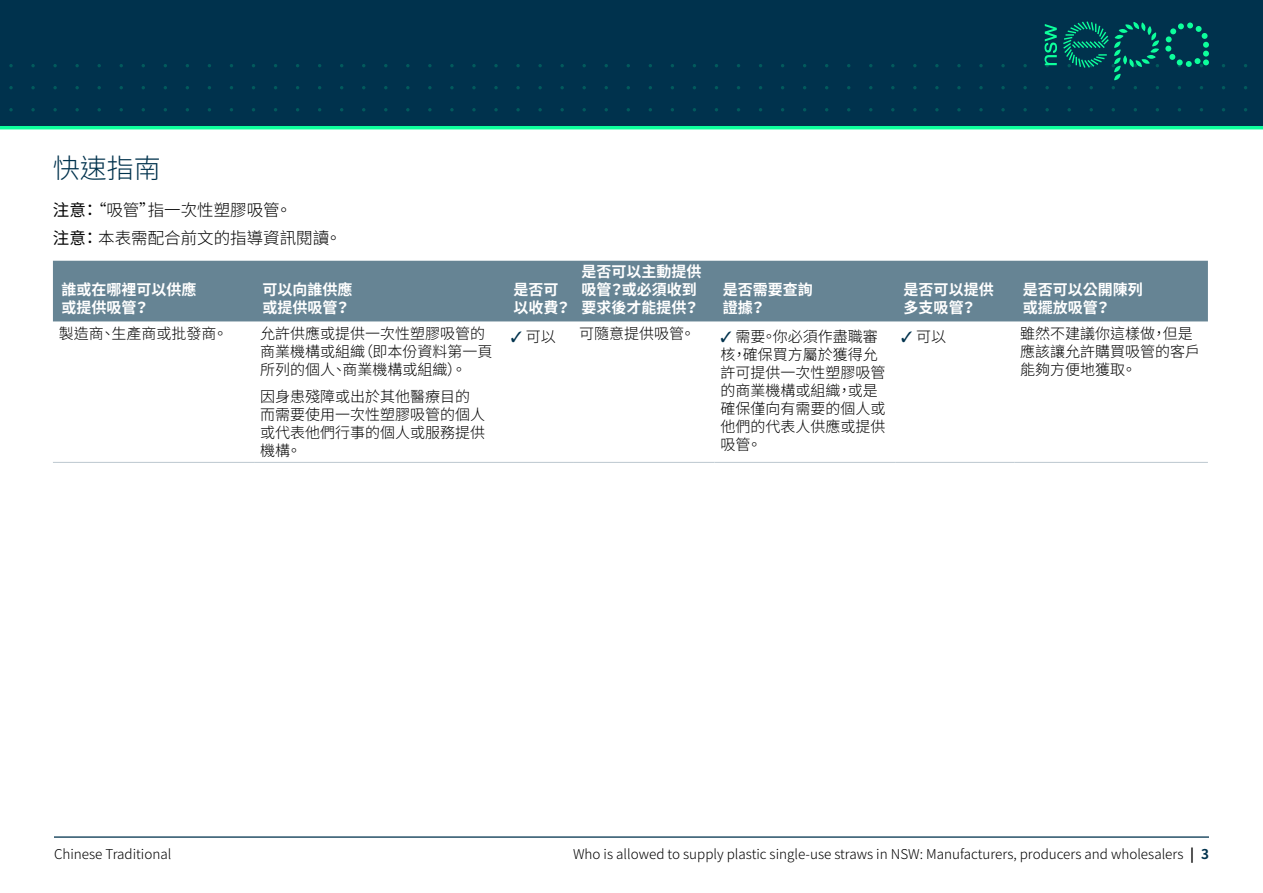
<style>
.page{position:relative;width:1263px;height:893px;background:#fff}
.page>*{position:absolute;margin:0;border:0;box-sizing:border-box;transform-origin:0 0}
.H2_L__blue{font:300 27px "Noto Sans CJ Ktc";color:#00324d}
.Body_L__Black{font:300 16.5px "Noto Sans CJ Ktc";color:#000}
.Table_text{font:300 15px/18px "Noto Sans CJ Ktc";color:#000}
.Table_header{font:700 15px/18px "Noto Sans CJ Ktc";color:#fff}
.t1{font:300 13.5px "Noto Sans CJ Ktc";color:#000}
.s1{font-weight:400}
.s2{color:#00324d}
.s3{font-weight:700}
.s4{font-weight:700;color:#00324d}
</style>
<div class="page">
<hr style="left:0;top:125px;width:1263px;height:4px;background:#0dff9c">
<div style="left:0;top:0;width:1263px;height:126px;background:#00324d"></div>
<svg style="left:9px;top:64px;width:1238px;height:48px"></svg>
<svg style="left:1044px;top:21px;width:165px;height:59px"></svg>
<hr style="left:54px;top:836px;width:1155px;height:2px;background:#00324d">
<div style="left:53px;top:261px;width:1155px;height:60px;background:#668494"></div>
<hr style="left:53px;top:462px;width:201px;height:1px;background:#c0cbd2">
<hr style="left:254px;top:462px;width:251px;height:1px;background:#c0cbd2">
<hr style="left:505px;top:462px;width:68px;height:1px;background:#c0cbd2">
<hr style="left:573px;top:462px;width:141px;height:1px;background:#c0cbd2">
<hr style="left:714px;top:462px;width:181px;height:1px;background:#c0cbd2">
<hr style="left:895px;top:462px;width:119px;height:1px;background:#c0cbd2">
<hr style="left:1014px;top:462px;width:194px;height:1px;background:#c0cbd2">
<h2 class="H2_L__blue" style="left:53px;top:153px;width:109px">快速指南</h2>
<p class="Body_L__Black" style="left:53px;top:201px;width:241px"><span class="s1">注意：</span>“吸管”指一次性塑膠吸管。</p>
<p class="Body_L__Black" style="left:53px;top:228px;width:290px"><span class="s1">注意：</span>本表需配合前文的指導資訊閱讀。</p>
<h2 class="Table_header" style="left:61px;top:281px;width:136px">誰或在哪裡可以供應或提供吸管？</h2>
<h2 class="Table_header" style="left:263px;top:281px;width:91px">可以向誰供應或提供吸管？</h2>
<h2 class="Table_header" style="left:513px;top:281px;width:59px">是否可以收費？</h2>
<h2 class="Table_header" style="left:581px;top:263px;width:121px">是否可以主動提供吸管？或必須收到要求後才能提供？</h2>
<h2 class="Table_header" style="left:723px;top:281px;width:91px">是否需要查詢證據？</h2>
<h2 class="Table_header" style="left:904px;top:281px;width:91px">是否可以提供多支吸管？</h2>
<h2 class="Table_header" style="left:1023px;top:281px;width:121px">是否可以公開陳列或擺放吸管？</h2>
<p class="Table_text" style="left:59px;top:325px;width:170px">製造商、生產商或批發商。</p>
<p class="Table_text" style="left:260px;top:325px;width:234px">允許供應或提供一次性塑膠吸管的商業機構或組織（即本份資料第一頁所列的個人、商業機構或組織）。</p>
<p class="Table_text" style="left:260px;top:388px;width:227px">因身患殘障或出於其他醫療目的而需要使用一次性塑膠吸管的個人或代表他們行事的個人或服務提供機構。</p>
<p class="Table_text" style="left:511px;top:327px;width:46px"><span class="s2">✓</span> 可以</p>
<p class="Table_text" style="left:579px;top:325px;width:118px">可隨意提供吸管。</p>
<p class="Table_text" style="left:720px;top:327px;width:166px"><span class="s2">✓</span> 需要。你必須作盡職審核，確保買方屬於獲得允許可提供一次性塑膠吸管的商業機構或組織，或是確保僅向有需要的個人或他們的代表人供應或提供吸管。</p>
<p class="Table_text" style="left:901px;top:327px;width:46px"><span class="s2">✓</span> 可以</p>
<p class="Table_text" style="left:1020px;top:325px;width:181px">雖然不建議你這樣做，但是應該讓允許購買吸管的客戶能夠方便地獲取。</p>
<p class="t1" style="left:54px;top:847px;width:119px">Chinese Traditional</p>
<p class="t1" style="left:573px;top:847px;width:637px">Who is allowed to supply plastic single-use straws in NSW: Manufacturers, producers and wholesalers <span class="s3">|</span> <span class="s4">3</span></p>
</div>
